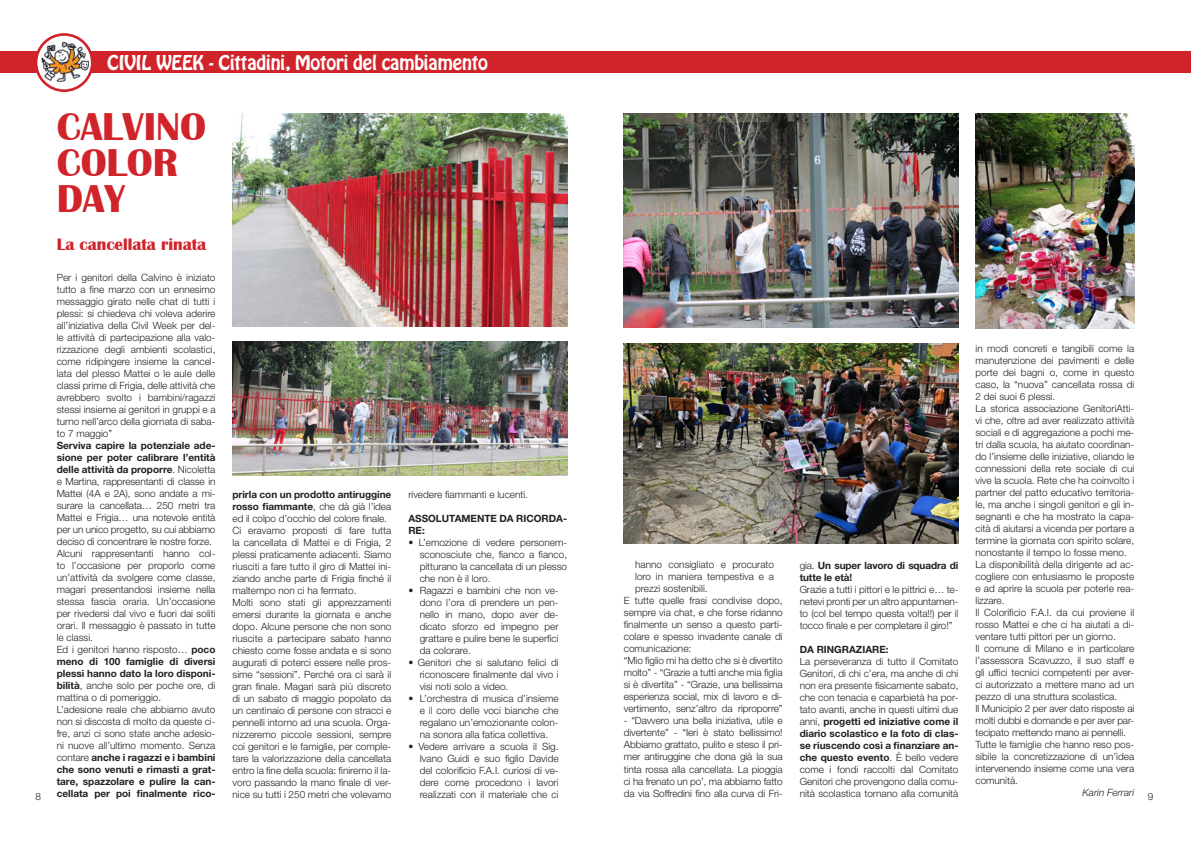
<style>
.page{position:relative;width:1191px;height:842px;background:#fff}
.page>*{position:absolute;margin:0;border:0;box-sizing:border-box;transform-origin:0 0}
.titoli{font:700 40px/36px "Britannic";color:#d1232a}
.spumoni{font:18px "Hobo Std";letter-spacing:-.01em;color:#fff}
.sottotitolo{font:700 17px "Britannic";color:#d1232a}
.articoli{font:300 10px/12px "Helvetica Neue LT Std";color:#231f20;text-align:justify}
.articoli-2{font:700 10px/12px "Helvetica Neue LT Std";color:#231f20}
.firma{font:italic 300 10px "Helvetica Neue LT Std";color:#231f20}
.s1{font-weight:700}
.s2{font-weight:300}
</style>
<div class="page">
<div style="left:0;top:51px;width:1191px;height:22px;background:#d1232a"></div>
<svg style="left:36px;top:34px;width:56px;height:57px"></svg>
<img style="left:41px;top:41px;width:50px;height:42px">
<div style="left:35px;top:33px;width:59px;height:59px;border:3px solid #d1232a;border-radius:50%"></div>
<img style="left:624px;top:343px;width:334px;height:201px">
<img style="left:232px;top:113px;width:335px;height:213px">
<img style="left:232px;top:341px;width:335px;height:134px">
<img style="left:975px;top:113px;width:159px;height:216px">
<img style="left:624px;top:113px;width:334px;height:215px">
<p class="spumoni" style="left:107px;top:50px;width:382px">CIVIL WEEK - Cittadini, Motori del cambiamento</p>
<p class="titoli" style="left:57px;top:110px;width:151px">CALVINO<br>COLOR<br>DAY</p>
<p class="sottotitolo" style="left:57px;top:235px;width:151px">La cancellata rinata</p>
<p class="articoli" style="left:57px;top:271px;width:160px">Per i genitori della Calvino è iniziato tutto a fine marzo con un ennesimo messaggio girato nelle chat di tutti i plessi: si chiedeva chi voleva aderire all’iniziativa della Civil Week per del&shy;le attività di partecipazione alla valo&shy;rizzazione degli ambienti scolastici, come ridipingere insieme la cancel&shy;lata del plesso Mattei o le aule delle classi prime di Frigia, delle attività che avrebbero svolto i bambini/ragazzi stessi insieme ai genitori in gruppi e a turno nell’arco della giornata di saba&shy;to 7 maggio”</p>
<p class="articoli" style="left:57px;top:439px;width:160px"><span class="s1">Serviva capire la potenziale ade&shy;sione per poter calibrare l’entità delle attività da proporre</span>. Nicoletta e Martina, rappresentanti di classe in Mattei (4A e 2A), sono andate a mi&shy;surare la cancellata… 250 metri tra Mattei e Frigia… una notevole entità per un unico progetto, su cui abbiamo deciso di concentrare le nostre forze.</p>
<p class="articoli" style="left:57px;top:547px;width:160px">Alcuni rappresentanti hanno col&shy;to l’occasione per proporlo come un’attività da svolgere come classe, magari presentandosi insieme nella stessa fascia oraria. Un’occasione per rivedersi dal vivo e fuori dai soliti orari. Il messaggio è passato in tutte le classi.</p>
<p class="articoli" style="left:57px;top:643px;width:160px">Ed i genitori hanno risposto… <span class="s1">poco meno di 100 famiglie di diversi plessi hanno dato la loro disponi&shy;bilità</span>, anche solo per poche ore, di mattina o di pomeriggio.</p>
<p class="articoli" style="left:57px;top:703px;width:160px">L’adesione reale che abbiamo avuto non si discosta di molto da queste ci&shy;fre, anzi ci sono state anche adesio&shy;ni nuove all’ultimo momento. Senza contare <span class="s1">anche i ragazzi e i bambini che sono venuti e rimasti a grat&shy;tare, spazzolare e pulire la can&shy;cellata per poi finalmente rico-</span></p>
<p class="articoli" style="left:975px;top:342px;width:160px">in modi concreti e tangibili come la manutenzione dei pavimenti e delle porte dei bagni o, come in questo caso, la “nuova” cancellata rossa di 2 dei suoi 6 plessi.</p>
<p class="articoli" style="left:975px;top:402px;width:160px">La storica associazione GenitoriAtti&shy;vi che, oltre ad aver realizzato attività sociali e di aggregazione a pochi me&shy;tri dalla scuola, ha aiutato coordinan&shy;do l’insieme delle iniziative, oliando le connessioni della rete sociale di cui vive la scuola. Rete che ha coinvolto i partner del patto educativo territoria&shy;le, ma anche i singoli genitori e gli in&shy;segnanti e che ha mostrato la capa&shy;cità di aiutarsi a vicenda per portare a termine la giornata con spirito solare, nonostante il tempo lo fosse meno.</p>
<p class="articoli" style="left:975px;top:558px;width:160px">La disponibilità della dirigente ad ac&shy;cogliere con entusiasmo le proposte e ad aprire la scuola per poterle rea&shy;lizzare.</p>
<p class="articoli" style="left:975px;top:606px;width:160px">Il Colorificio F.A.I. da cui proviene il rosso Mattei e che ci ha aiutati a di&shy;ventare tutti pittori per un giorno.</p>
<p class="articoli" style="left:975px;top:642px;width:160px">Il comune di Milano e in particolare l’assessora Scavuzzo, il suo staff e gli uffici tecnici competenti per aver&shy;ci autorizzato a mettere mano ad un pezzo di una struttura scolastica.</p>
<p class="articoli" style="left:975px;top:702px;width:160px">Il Municipio 2 per aver dato risposte ai molti dubbi e domande e per aver par&shy;tecipato mettendo mano ai pennelli.</p>
<p class="articoli" style="left:975px;top:738px;width:160px">Tutte le famiglie che hanno reso pos&shy;sibile la concretizzazione di un’idea intervenendo insieme come una vera comunità.</p>
<p class="firma" style="left:1082px;top:787px;width:53px">Karin Ferrari</p>
<p class="articoli" style="left:232px;top:488px;width:160px"><span class="s1">prirla con un prodotto antiruggine rosso fiammante</span>, che dà già l’idea ed il colpo d’occhio del colore finale.</p>
<p class="articoli" style="left:232px;top:524px;width:160px">Ci eravamo proposti di fare tutta la cancellata di Mattei e di Frigia, 2 plessi praticamente adiacenti. Siamo riusciti a fare tutto il giro di Mattei ini&shy;ziando anche parte di Frigia finché il maltempo non ci ha fermato.</p>
<p class="articoli" style="left:232px;top:596px;width:160px">Molti sono stati gli apprezzamenti emersi durante la giornata e anche dopo. Alcune persone che non sono riuscite a partecipare sabato hanno chiesto come fosse andata e si sono augurati di poterci essere nelle pros&shy;sime “sessioni”. Perché ora ci sarà il gran finale. Magari sarà più discreto di un sabato di maggio popolato da un centinaio di persone con stracci e pennelli intorno ad una scuola. Orga&shy;nizzeremo piccole sessioni, sempre coi genitori e le famiglie, per comple&shy;tare la valorizzazione della cancellata entro la fine della scuola: finiremo il la&shy;voro passando la mano finale di ver&shy;nice su tutti i 250 metri che volevamo</p>
<p class="articoli" style="left:408px;top:488px;width:121px">rivedere fiammanti e lucenti.</p>
<p class="articoli-2" style="left:408px;top:512px;width:160px">ASSOLUTAMENTE DA RICORDA-<br>RE:</p>
<p class="articoli" style="left:420px;top:536px;width:149px;text-indent:-11px">• L’emozione di vedere personem&shy;sconosciute che, fianco a fianco, pitturano la cancellata di un plesso che non è il loro.</p>
<p class="articoli" style="left:420px;top:584px;width:140px;text-indent:-11px">• Ragazzi e bambini che non ve&shy;dono l’ora di prendere un pen&shy;nello in mano, dopo aver de&shy;dicato sforzo ed impegno per grattare e pulire bene le superfici da colorare.</p>
<p class="articoli" style="left:420px;top:656px;width:140px;text-indent:-11px">• Genitori che si salutano felici di riconoscere finalmente dal vivo i visi noti solo a video.</p>
<p class="articoli" style="left:420px;top:692px;width:140px;text-indent:-11px">• L’orchestra di musica d’insieme e il coro delle voci bianche che regalano un’emozionante colon&shy;na sonora alla fatica collettiva.</p>
<p class="articoli" style="left:420px;top:740px;width:140px;text-indent:-11px">• Vedere arrivare a scuola il Sig.<br>Ivano Guidi e suo figlio Davide del colorificio F.A.I. curiosi di ve&shy;dere come procedono i lavori realizzati con il materiale che ci</p>
<p class="articoli" style="left:635px;top:559px;width:140px">hanno consigliato e procurato loro in maniera tempestiva e a prezzi sostenibili.</p>
<p class="articoli" style="left:624px;top:595px;width:160px">E tutte quelle frasi condivise dopo, sempre via chat, e che forse ridanno finalmente un senso a questo parti&shy;colare e spesso invadente canale di comunicazione:</p>
<p class="articoli" style="left:624px;top:655px;width:160px">“Mio figlio mi ha detto che si è divertito molto” - “Grazie a tutti anche mia figlia si è divertita” - “Grazie, una bellissima esperienza social, mix di lavoro e di&shy;vertimento, senz’altro da riproporre”</p>
<p class="articoli" style="left:624px;top:715px;width:160px">- “Davvero una bella iniziativa, utile e divertente” - “Ieri è stato bellissimo!<br>Abbiamo grattato, pulito e steso il pri&shy;mer antiruggine che dona già la sua tinta rossa alla cancellata. La pioggia ci ha frenato un po’, ma abbiamo fatto da via Soffredini fino alla curva di Fri-</p>
<p class="articoli-2" style="left:799px;top:560px;width:160px"><span class="s2">gia.</span> Un super lavoro di squadra di tutte le età!</p>
<p class="articoli" style="left:799px;top:584px;width:160px">Grazie a tutti i pittori e le pittrici e… te&shy;netevi pronti per un altro appuntamen&shy;to (col bel tempo questa volta!!) per il tocco finale e per completare il giro!”</p>
<p class="articoli-2" style="left:799px;top:644px;width:91px">DA RINGRAZIARE:</p>
<p class="articoli" style="left:799px;top:656px;width:160px">La perseveranza di tutto il Comitato Genitori, di chi c’era, ma anche di chi non era presente fisicamente sabato, che con tenacia e caparbietà ha por&shy;tato avanti, anche in questi ultimi due anni, <span class="s1">progetti ed iniziative come il diario scolastico e la foto di clas&shy;se riuscendo così a finanziare an&shy;che questo evento</span>. È bello vedere come i fondi raccolti dal Comitato Genitori che provengono dalla comu&shy;nità scolastica tornano alla comunità</p>
<p class="articoli" style="left:35px;top:790px;width:7px">8</p>
<p class="articoli" style="left:1147px;top:790px;width:7px">9</p>
</div>
